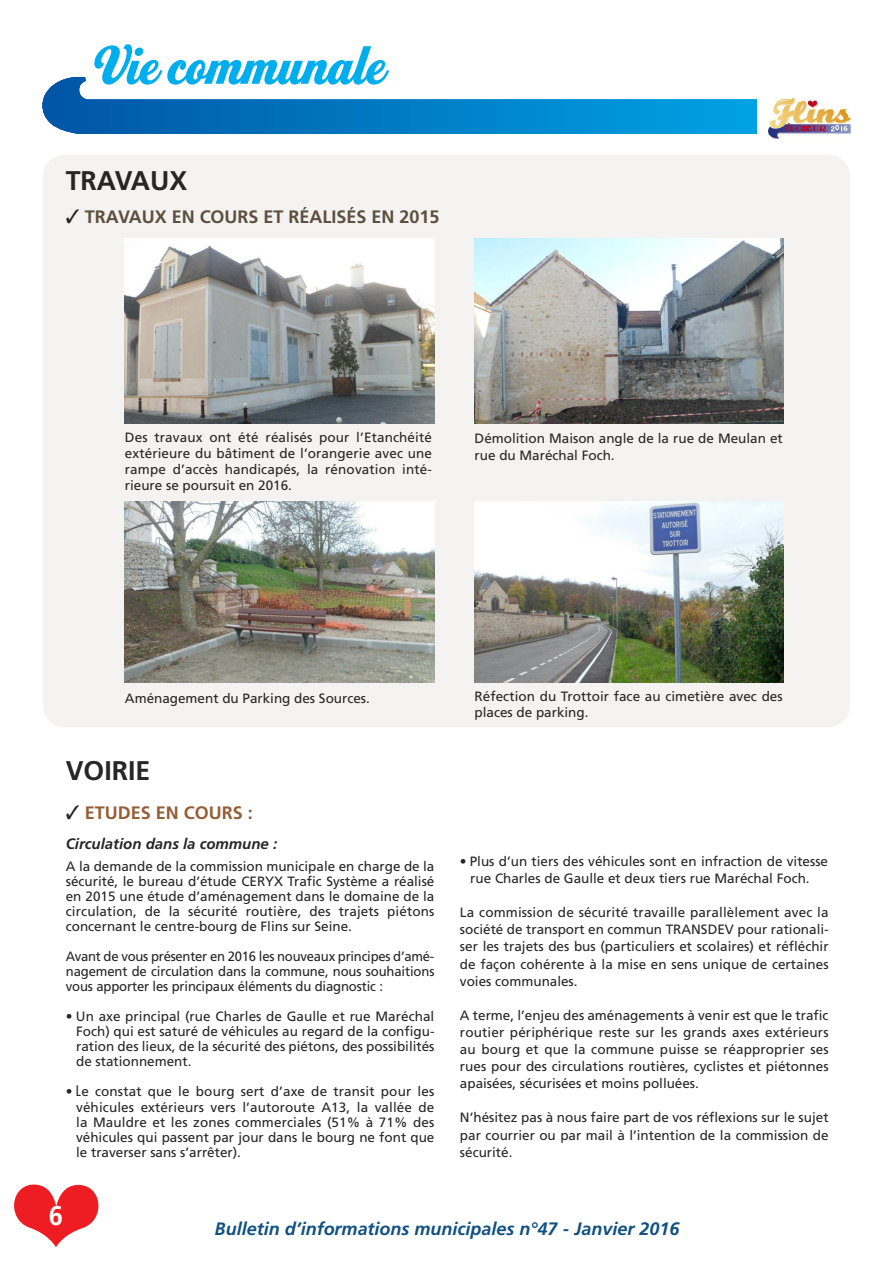
<style>
.page{position:relative;width:893px;height:1263px;background:#fff}
.page>*{position:absolute;margin:0;border:0;box-sizing:border-box;transform-origin:0 0}
.t1{font:55.5px "Home Run Script";color:#00aded}
.t2{font:700 27px "Frutiger";color:#272627}
.t3{font:700 27px "Frutiger";color:#fff;scale:.95 1}
.t4{font:italic 700 18px "Frutiger";color:#115182}
.t5{font:700 18px "Frutiger";color:#5e4f3e}
.t6{font:700 18px "Frutiger";color:#975e36}
.t7{font:italic 700 15px "Frutiger";color:#272627}
.t8{font:13.5px/15px "Frutiger";color:#272627;text-align:justify}
.s1{color:#272627}
.s2{font-family:"DIN Cond";font-weight:500;font-size:15px}
</style>
<div class="page">
<div style="left:43px;top:155px;width:807px;height:572px;background:#f4f3f1;border-radius:21px"></div>
<svg style="left:14px;top:1184px;width:84px;height:63px"></svg>
<img style="left:768px;top:98px;width:82px;height:40px">
<svg style="left:43px;top:77px;width:714px;height:57px"></svg>
<img style="left:475px;top:238px;width:309px;height:186px">
<img style="left:475px;top:502px;width:309px;height:181px">
<img style="left:125px;top:238px;width:309px;height:186px">
<img style="left:125px;top:502px;width:309px;height:181px">
<h1 class="t1" style="left:97px;top:32px;width:291px">Vie communale</h1>
<h2 class="t2" style="left:66px;top:170px;width:123px">TRAVAUX</h2>
<h3 class="t5" style="left:66px;top:210px;width:375px"><span class="s1">✓</span> TRAVAUX EN COURS ET RÉALISÉS EN 2015</h3>
<p class="t8" style="left:125px;top:431px;width:309px;line-height:15.8px">Des travaux ont été réalisés pour l’Etanchéité extérieure du bâtiment de l’orangerie avec une rampe d’accès handicapés, la rénovation inté&shy;rieure se poursuit en 2016.</p>
<p class="t8" style="left:475px;top:431px;width:310px;line-height:16.5px">Démolition Maison angle de la rue de Meulan et rue du Maréchal Foch.</p>
<p class="t8" style="left:125px;top:691px;width:246px">Aménagement du Parking des Sources.</p>
<p class="t8" style="left:475px;top:689px;width:310px;line-height:16.5px">Réfection du Trottoir face au cimetière avec des places de parking.</p>
<h2 class="t2" style="left:66px;top:760px;width:86px">VOIRIE</h2>
<h3 class="t6" style="left:66px;top:806px;width:188px"><span class="s1">✓</span> ETUDES EN COURS :</h3>
<p class="t7" style="left:66px;top:838px;width:213px">Circulation dans la commune :</p>
<p class="t8" style="left:66px;top:859px;width:370px">A la demande de la commission municipale en charge de la sécurité, le bureau d’étude CERYX Trafic Système a réalisé en 2015 une étude d’aménagement dans le domaine de la circulation, de la sécurité routière, des trajets piétons concernant le centre-bourg de Flins sur Seine.</p>
<p class="t8" style="left:66px;top:950px;width:370px">Avant de vous présenter en 2016 les nouveaux principes d’amé&shy;nagement de circulation dans la commune, nous souhaitions vous apporter les principaux éléments du diagnostic :</p>
<p class="t8" style="left:76px;top:1010px;width:360px;text-indent:-10px">• Un axe principal (rue Charles de Gaulle et rue Maréchal Foch) qui est saturé de véhicules au regard de la configu&shy;ration des lieux, de la sécurité des piétons, des possibilités de stationnement.</p>
<p class="t8" style="left:76px;top:1085px;width:360px;text-indent:-10px">• <span class="s2">L</span>e constat que le bourg sert d’axe de transit pour les véhicules extérieurs vers l’autoroute A13, la vallée de la Mauldre et les zones commerciales (51% à 71% des véhicules qui passent par jour dans le bourg ne font que le traverser sans s’arrêter).</p>
<p class="t8" style="left:470px;top:854px;width:359px;line-height:17.1px;text-indent:-10px">• Plus d’un tiers des véhicules sont en infraction de vitesse rue Charles de Gaulle et deux tiers rue Maréchal Foch.</p>
<p class="t8" style="left:460px;top:905px;width:370px;line-height:17.1px">La commission de sécurité travaille parallèlement avec la société de transport en commun TRANSDEV pour rationali&shy;ser les trajets des bus (particuliers et scolaires) et réfléchir de façon cohérente à la mise en sens unique de certaines voies communales.</p>
<p class="t8" style="left:460px;top:1008px;width:370px;line-height:17.1px">A terme, l’enjeu des aménagements à venir est que le trafic routier périphérique reste sur les grands axes extérieurs au bourg et que la commune puisse se réapproprier ses rues pour des circulations routières, cyclistes et piétonnes apaisées, sécurisées et moins polluées.</p>
<p class="t8" style="left:460px;top:1110px;width:370px;line-height:17.1px">N’hésitez pas à nous faire part de vos réflexions sur le sujet par courrier ou par mail à l’intention de la commission de sécurité.</p>
<h2 class="t3" style="left:49px;top:1204px;width:17px">6</h2>
<h3 class="t4" style="left:215px;top:1222px;width:466px">Bulletin d’informations municipales n°47 - Janvier 2016</h3>
</div>
